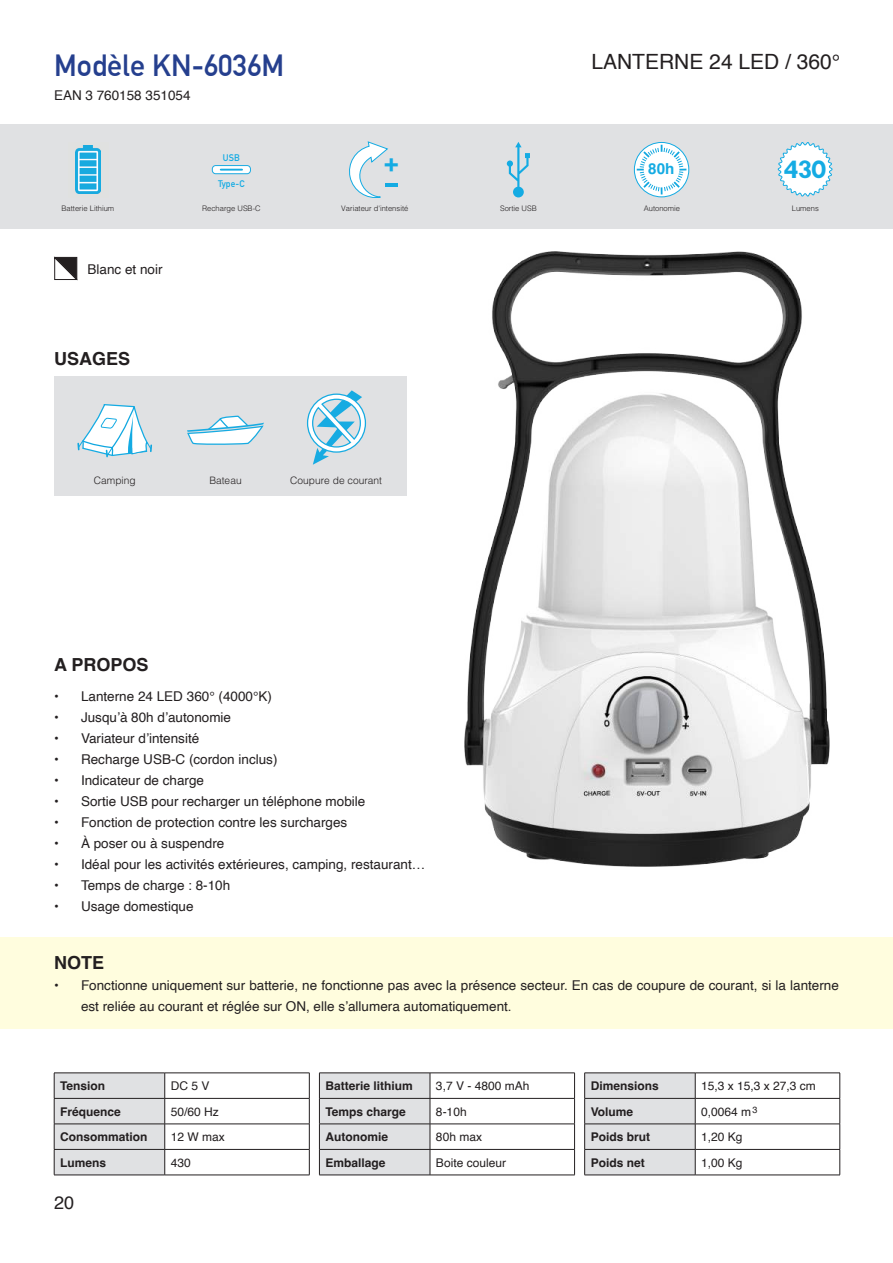
<style>
.page{position:relative;width:893px;height:1263px;background:#fff}
.page>*{position:absolute;margin:0;border:0;box-sizing:border-box;transform-origin:0 0}
.t1{font:700 30px "DIN Alternate";color:#253f8e}
.t2{font:700 27.9px "Tw Cen";color:#14abe3}
.t3{font:700 24.3px "Futura";color:#14abe3}
.t4{font:21px "Helvetica";color:#231f20}
.t5{font:700 18px "Helvetica";color:#231f20}
.t6{font:18px "Helvetica";color:#231f20}
.t7{font:700 15.15px "Helvetica";color:#14abe3}
.t8{font:13.5px/21px "Helvetica";color:#231f20}
.t9{font:700 12px "Helvetica";color:#231f20}
.t10{font:12px "Helvetica";color:#231f20}
.t11{font:300 10.2px "Helvetica";color:#231f20}
.t12{font:700 9.45px "DIN Alternate";color:#14abe3}
.t13{font:300 7.65px "Helvetica";color:#231f20}
</style>
<div class="page">
<img style="left:464px;top:252px;width:366px;height:615px">
<div style="left:0;top:124px;width:893px;height:104px;background:#e0e1e3"></div>
<img style="left:75px;top:146px;width:26px;height:48px">
<hr style="left:54px;top:1072px;width:111px;height:1px;background:#231f20">
<hr style="left:165px;top:1098px;width:144px;height:1px;background:#231f20">
<hr style="left:165px;top:1124px;width:144px;height:1px;background:#231f20">
<hr style="left:165px;top:1149px;width:144px;height:1px;background:#231f20">
<svg style="left:309px;top:1073px;width:1px;height:102px"></svg>
<svg style="left:54px;top:1073px;width:111px;height:102px;background:#d6d7d9"></svg>
<hr style="left:54px;top:1175px;width:111px;height:1px;background:#231f20">
<hr style="left:165px;top:1072px;width:144px;height:1px;background:#231f20">
<hr style="left:165px;top:1175px;width:144px;height:1px;background:#231f20">
<hr style="left:319px;top:1072px;width:111px;height:1px;background:#231f20">
<hr style="left:430px;top:1098px;width:145px;height:1px;background:#231f20">
<hr style="left:430px;top:1124px;width:145px;height:1px;background:#231f20">
<hr style="left:430px;top:1149px;width:145px;height:1px;background:#231f20">
<svg style="left:574px;top:1073px;width:1px;height:102px"></svg>
<hr style="left:319px;top:1175px;width:111px;height:1px;background:#231f20">
<hr style="left:430px;top:1175px;width:145px;height:1px;background:#231f20">
<svg style="left:319px;top:1073px;width:112px;height:102px;background:#d3d4d6"></svg>
<hr style="left:430px;top:1072px;width:145px;height:1px;background:#231f20">
<hr style="left:695px;top:1072px;width:145px;height:1px;background:#231f20">
<hr style="left:695px;top:1098px;width:145px;height:1px;background:#231f20">
<hr style="left:695px;top:1124px;width:145px;height:1px;background:#231f20">
<hr style="left:695px;top:1149px;width:145px;height:1px;background:#231f20">
<svg style="left:584px;top:1073px;width:112px;height:102px;background:#d5d5d7"></svg>
<svg style="left:839px;top:1073px;width:1px;height:102px"></svg>
<hr style="left:584px;top:1175px;width:111px;height:1px;background:#231f20">
<hr style="left:695px;top:1175px;width:145px;height:1px;background:#231f20">
<hr style="left:584px;top:1072px;width:111px;height:1px;background:#231f20">
<svg style="left:507px;top:142px;width:23px;height:55px"></svg>
<svg style="left:349px;top:141px;width:49px;height:57px"></svg>
<svg style="left:635px;top:143px;width:53px;height:53px;background:#d8edf6"></svg>
<div style="left:0;top:938px;width:893px;height:91px;background:#fffdde"></div>
<svg style="left:777px;top:142px;width:56px;height:55px"></svg>
<svg style="left:54px;top:257px;width:23px;height:23px"></svg>
<div style="left:54px;top:377px;width:353px;height:119px;background:#e0e1e3"></div>
<svg style="left:187px;top:416px;width:77px;height:29px"></svg>
<svg style="left:77px;top:404px;width:75px;height:54px"></svg>
<svg style="left:306px;top:390px;width:61px;height:75px"></svg>
<svg style="left:212px;top:166px;width:38px;height:8px"></svg>
<div style="left:212px;top:165px;width:39px;height:9px;border:1px solid #1aaae2;border-radius:3px"></div>
<hr style="left:221px;top:169px;width:21px;height:2px;background:#17abe2">
<h1 class="t1" style="left:54px;top:43px;width:232px">Modèle KN-6036M</h1>
<h3 class="t4" style="left:591px;top:45px;width:250px">LANTERNE 24 LED / 360°</h3>
<p class="t8" style="left:54px;top:86px;width:138px">EAN 3 760158 351054</p>
<p class="t13" style="left:62px;top:202px;width:54px">Batterie Lithium</p>
<p class="t8" style="left:88px;top:259px;width:77px">Blanc et noir</p>
<p class="t12" style="left:223px;top:150px;width:19px">USB</p>
<p class="t12" style="left:218px;top:176px;width:28px">Type-C</p>
<p class="t13" style="left:202px;top:202px;width:60px">Recharge USB-C</p>
<h3 class="t5" style="left:54px;top:347px;width:78px">USAGES</h3>
<h3 class="t3" style="left:383px;top:147px;width:18px">+</h3>
<p class="t13" style="left:341px;top:202px;width:69px">Variateur d'intensité</p>
<p class="t13" style="left:500px;top:202px;width:38px">Sortie USB</p>
<p class="t11" style="left:94px;top:471px;width:43px">Camping</p>
<p class="t11" style="left:209px;top:471px;width:34px">Bateau</p>
<p class="t11" style="left:290px;top:471px;width:93px">Coupure de courant</p>
<h3 class="t5" style="left:54px;top:654px;width:96px">A PROPOS</h3>
<p class="t8" style="left:54px;top:686px;width:219px">• Lanterne 24 LED 360° (4000°K)</p>
<p class="t8" style="left:54px;top:707px;width:179px">• Jusqu’à 80h d’autonomie</p>
<p class="t8" style="left:54px;top:728px;width:147px">• Variateur d’intensité</p>
<p class="t8" style="left:54px;top:749px;width:225px">• Recharge USB-C (cordon inclus)</p>
<p class="t8" style="left:54px;top:770px;width:152px">• Indicateur de charge</p>
<p class="t8" style="left:54px;top:791px;width:313px">• Sortie USB pour recharger un téléphone mobile</p>
<p class="t8" style="left:54px;top:812px;width:295px">• Fonction de protection contre les surcharges</p>
<p class="t8" style="left:54px;top:833px;width:172px">• À poser ou à suspendre</p>
<p class="t8" style="left:54px;top:854px;width:373px">• Idéal pour les activités extérieures, camping, restaurant…</p>
<p class="t8" style="left:54px;top:875px;width:178px">• Temps de charge : 8-10h</p>
<p class="t8" style="left:54px;top:896px;width:141px">• Usage domestique</p>
<p class="t7" style="left:648px;top:156px;width:28px">80h</p>
<p class="t13" style="left:644px;top:202px;width:38px">Autonomie</p>
<h2 class="t2" style="left:784px;top:152px;width:44px">430</h2>
<p class="t13" style="left:792px;top:202px;width:28px">Lumens</p>
<h3 class="t5" style="left:54px;top:951px;width:52px">NOTE</h3>
<p class="t8" style="left:81px;top:975px;width:759px;text-indent:-27px">• Fonctionne uniquement sur batterie, ne fonctionne pas avec la présence secteur. En cas de coupure de courant, si la lanterne est reliée au courant et réglée sur ON, elle s’allumera automatiquement.</p>
<p class="t9" style="left:60px;top:1078px;width:47px">Tension</p>
<p class="t10" style="left:171px;top:1077px;width:40px">DC 5 V</p>
<p class="t9" style="left:60px;top:1104px;width:62px">Fréquence</p>
<p class="t10" style="left:171px;top:1102px;width:50px">50/60 Hz</p>
<p class="t9" style="left:60px;top:1129px;width:89px">Consommation</p>
<p class="t10" style="left:171px;top:1128px;width:56px">12 W max</p>
<p class="t9" style="left:60px;top:1155px;width:48px">Lumens</p>
<p class="t10" style="left:171px;top:1153px;width:22px">430</p>
<h3 class="t6" style="left:54px;top:1189px;width:22px">20</h3>
<p class="t9" style="left:325px;top:1078px;width:89px">Batterie lithium</p>
<p class="t10" style="left:436px;top:1077px;width:95px">3,7 V - 4800 mAh</p>
<p class="t9" style="left:325px;top:1104px;width:82px">Temps charge</p>
<p class="t10" style="left:436px;top:1102px;width:32px">8-10h</p>
<p class="t9" style="left:325px;top:1129px;width:64px">Autonomie</p>
<p class="t10" style="left:436px;top:1128px;width:48px">80h max</p>
<p class="t9" style="left:325px;top:1155px;width:62px">Emballage</p>
<p class="t10" style="left:436px;top:1153px;width:72px">Boite couleur</p>
<p class="t9" style="left:591px;top:1078px;width:70px">Dimensions</p>
<p class="t10" style="left:701px;top:1077px;width:116px">15,3 x 15,3 x 27,3 cm</p>
<p class="t9" style="left:591px;top:1104px;width:44px">Volume</p>
<p class="t10" style="left:701px;top:1102px;width:58px">0,0064 m<sup>3</sup></p>
<p class="t9" style="left:591px;top:1129px;width:61px">Poids brut</p>
<p class="t10" style="left:701px;top:1128px;width:43px">1,20 Kg</p>
<p class="t9" style="left:591px;top:1155px;width:56px">Poids net</p>
<p class="t10" style="left:701px;top:1153px;width:43px">1,00 Kg</p>
</div>
